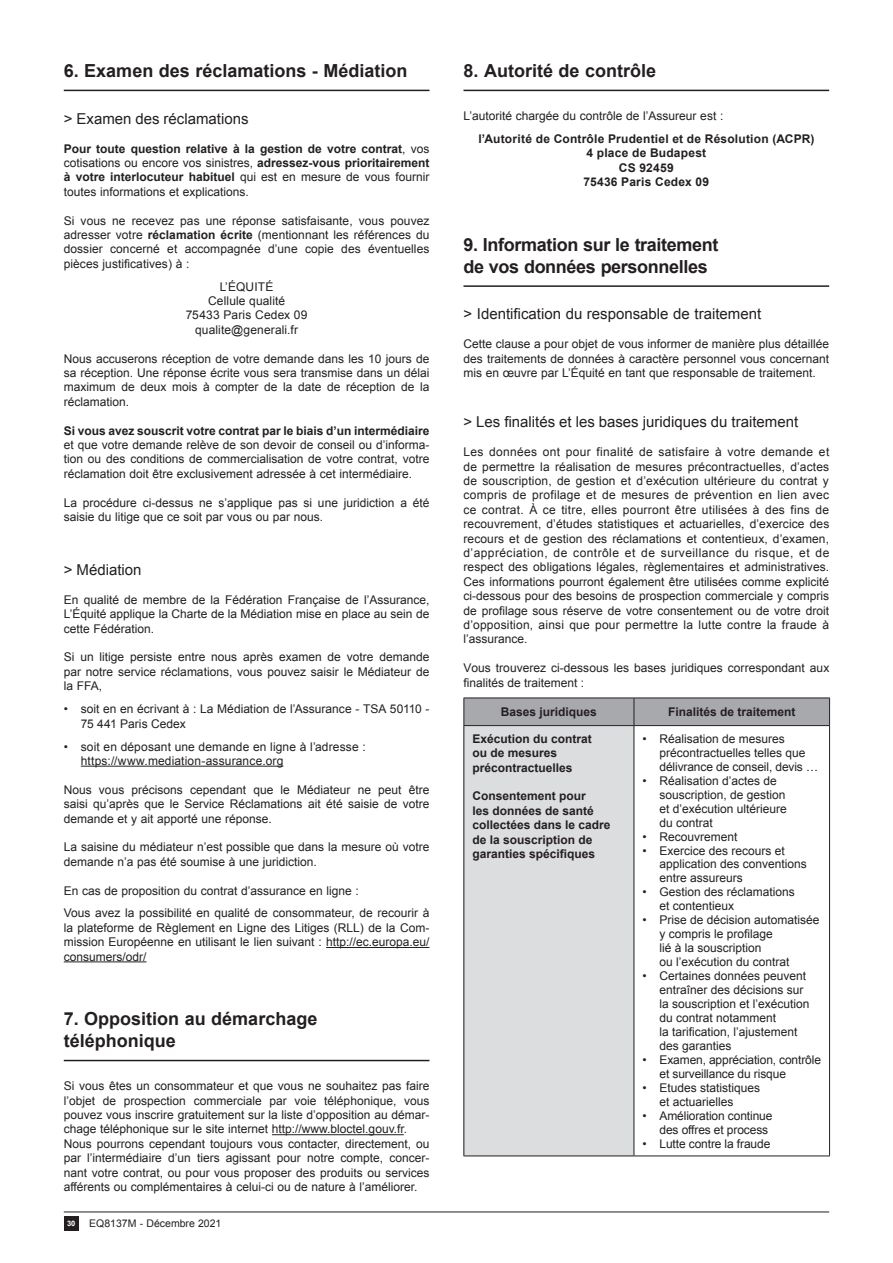
<style>
.page{position:relative;width:893px;height:1263px;background:#fff}
.page>*{position:absolute;margin:0;border:0;box-sizing:border-box;transform-origin:0 0}
.t1{font:700 18px/21.6px "Arial";color:#231f20}
.t2{font:700 18px/21.6px "Arial";letter-spacing:-.02em;color:#231f20}
.t3{font:15px "Arial";color:#231f20}
.t4{font:12px/14.4px "Arial";color:#231f20}
.t5{font:700 12px/14.4px "Arial";color:#231f20}
.t6{font:700 12px/14.4px "Arial";letter-spacing:.02em;color:#231f20;text-align:center}
.t7{font:10.5px "Arial";color:#231f20}
.t8{font:700 7.5px "Arial";color:#fff}
.s1{font-weight:400}
.s2{font-weight:700}
</style>
<div class="page">
<hr style="left:64px;top:1211px;width:765px;height:1px;background:#231f20">
<div style="left:64px;top:1216px;width:15px;height:15px;background:#231f20"></div>
<hr style="left:64px;top:90px;width:365px;height:1px;background:#231f20">
<hr style="left:81px;top:766px;width:202px;height:1px;background:#231f20">
<hr style="left:326px;top:947px;width:103px;height:1px;background:#231f20">
<hr style="left:64px;top:961px;width:82px;height:1px;background:#231f20">
<hr style="left:64px;top:1060px;width:365px;height:1px;background:#231f20">
<hr style="left:272px;top:1134px;width:132px;height:1px;background:#231f20">
<hr style="left:463px;top:90px;width:366px;height:1px;background:#231f20">
<hr style="left:463px;top:285px;width:366px;height:2px;background:#231f20">
<div style="left:464px;top:726px;width:170px;height:430px;background:#dcdddf"></div>
<hr style="left:463px;top:726px;width:1px;height:429px;background:#231f20">
<hr style="left:463px;top:1155px;width:171px;height:1px;background:#231f20">
<hr style="left:634px;top:726px;width:1px;height:429px;background:#231f20">
<hr style="left:829px;top:726px;width:1px;height:429px;background:#231f20">
<hr style="left:634px;top:1155px;width:196px;height:1px;background:#231f20">
<hr style="left:463px;top:697px;width:171px;height:1px;background:#231f20">
<hr style="left:634px;top:697px;width:196px;height:1px;background:#231f20">
<div style="left:463px;top:698px;width:367px;height:27px;background:#a8a9ad"></div>
<hr style="left:463px;top:725px;width:171px;height:1px;background:#231f20">
<hr style="left:634px;top:725px;width:196px;height:1px;background:#231f20">
<h1 class="t1" style="left:64px;top:60px;width:345px">6. Examen des réclamations - Médiation</h1>
<p class="t3" style="left:64px;top:109px;width:186px">&gt; Examen des réclamations</p>
<p class="t5" style="left:64px;top:141px;width:367px;text-align:justify">Pour toute question relative à la gestion de votre contrat<span class="s1">, vos cotisations ou encore vos sinistres,</span> adressez-vous prioritairement à votre interlocuteur habituel <span class="s1">qui est en mesure de vous fournir toutes informations et explications.</span></p>
<p class="t4" style="left:64px;top:213px;width:367px;text-align:justify">Si vous ne recevez pas une réponse satisfaisante, vous pouvez adresser votre <span class="s2">réclamation écrite</span> (mentionnant les références du dossier concerné et accompagnée d’une copie des éventuelles pièces justificatives) à :</p>
<p class="t4" style="left:186px;top:279px;width:123px;text-align:center">L’ÉQUITÉ<br>Cellule qualité<br>75433 Paris Cedex 09 qualite@generali.fr</p>
<p class="t4" style="left:64px;top:351px;width:367px;text-align:justify">Nous accuserons réception de votre demande dans les 10 jours de sa réception. Une réponse écrite vous sera transmise dans un délai maximum de deux mois à compter de la date de réception de la réclamation.</p>
<p class="t5" style="left:64px;top:424px;width:367px">Si vous avez souscrit votre contrat par le biais d’un intermédiaire</p>
<p class="t4" style="left:64px;top:438px;width:367px;text-align:justify">et que votre demande relève de son devoir de conseil ou d’informa&shy;tion ou des conditions de commercialisation de votre contrat, votre réclamation doit être exclusivement adressée à cet intermédiaire.</p>
<p class="t4" style="left:64px;top:495px;width:367px">La procédure ci-dessus ne s’applique pas si une juridiction a été saisie du litige que ce soit par vous ou par nous.</p>
<p class="t3" style="left:64px;top:560px;width:79px">&gt; Médiation</p>
<p class="t4" style="left:64px;top:593px;width:367px;text-align:justify">En qualité de membre de la Fédération Française de l’Assurance, L’Équité applique la Charte de la Médiation mise en place au sein de cette Fédération.</p>
<p class="t4" style="left:64px;top:650px;width:367px;text-align:justify">Si un litige persiste entre nous après examen de votre demande par notre service réclamations, vous pouvez saisir le Médiateur de la FFA,</p>
<p class="t4" style="left:81px;top:702px;width:350px;text-indent:-17px">• soit en en écrivant à : La Médiation de l’Assurance - TSA 50110 -<br>75 441 Paris Cedex</p>
<p class="t4" style="left:81px;top:739px;width:286px;text-indent:-17px">• soit en déposant une demande en ligne à l’adresse : https://www.mediation-assurance.org</p>
<p class="t4" style="left:64px;top:782px;width:367px;text-align:justify">Nous vous précisons cependant que le Médiateur ne peut être saisi qu’après que le Service Réclamations ait été saisie de votre demande et y ait apporté une réponse.</p>
<p class="t4" style="left:64px;top:840px;width:367px">La saisine du médiateur n’est possible que dans la mesure où votre demande n’a pas été soumise à une juridiction.</p>
<p class="t4" style="left:64px;top:879px;width:367px;line-height:23px">En cas de proposition du contrat d’assurance en ligne :<br>Vous avez la possibilité en qualité de consommateur, de recourir à</p>
<p class="t4" style="left:64px;top:920px;width:367px;text-align:justify">la plateforme de Règlement en Ligne des Litiges (RLL) de la Com&shy;mission Européenne en utilisant le lien suivant : http://ec.europa.eu/ consumers/odr/</p>
<h1 class="t1" style="left:64px;top:1009px;width:255px">7. Opposition au démarchage téléphonique</h1>
<p class="t4" style="left:64px;top:1079px;width:367px">Si vous êtes un consommateur et que vous ne souhaitez pas faire l’objet de prospection commerciale par voie téléphonique, vous pouvez vous inscrire gratuitement sur la liste d’opposition au démar&shy;chage téléphonique sur le site internet http://www.bloctel.gouv.fr.<br>Nous pourrons cependant toujours vous contacter, directement, ou par l’intermédiaire d’un tiers agissant pour notre compte, concer&shy;nant votre contrat, ou pour vous proposer des produits ou services afférents ou complémentaires à celui-ci ou de nature à l’améliorer.</p>
<p class="t8" style="left:67px;top:1219px;width:10px">30</p>
<p class="t7" style="left:89px;top:1217px;width:134px">EQ8137M - Décembre 2021</p>
<h1 class="t1" style="left:463px;top:60px;width:194px">8. Autorité de contrôle</h1>
<p class="t4" style="left:463px;top:109px;width:261px">L’autorité chargée du contrôle de l’Assureur est :</p>
<p class="t6" style="left:478px;top:132px;width:338px">l’Autorité de Contrôle Prudentiel et de Résolution (ACPR)<br>4 place de Budapest<br>CS 92459<br>75436 Paris Cedex 09</p>
<h1 class="t2" style="left:463px;top:234px;width:256px">9. Information sur le traitement de vos données personnelles</h1>
<p class="t3" style="left:463px;top:304px;width:299px">&gt; Identification du responsable de traitement</p>
<p class="t4" style="left:463px;top:337px;width:367px;text-align:justify">Cette clause a pour objet de vous informer de manière plus détaillée des traitements de données à caractère personnel vous concernant mis en œuvre par L’Équité en tant que responsable de traitement.</p>
<p class="t3" style="left:463px;top:412px;width:336px">&gt; Les finalités et les bases juridiques du traitement</p>
<p class="t4" style="left:463px;top:445px;width:367px;text-align:justify">Les données ont pour finalité de satisfaire à votre demande et de permettre la réalisation de mesures précontractuelles, d’actes de souscription, de gestion et d’exécution ultérieure du contrat y compris de profilage et de mesures de prévention en lien avec ce contrat. À ce titre, elles pourront être utilisées à des fins de recouvrement, d’études statistiques et actuarielles, d’exercice des recours et de gestion des réclamations et contentieux, d’examen, d’appréciation, de contrôle et de surveillance du risque, et de respect des obligations légales, règlementaires et administratives.<br>Ces informations pourront également être utilisées comme explicité ci-dessous pour des besoins de prospection commerciale y compris de profilage sous réserve de votre consentement ou de votre droit d’opposition, ainsi que pour permettre la lutte contre la fraude à l’assurance.</p>
<p class="t4" style="left:463px;top:661px;width:367px">Vous trouverez ci-dessous les bases juridiques correspondant aux finalités de traitement :</p>
<p class="t5" style="left:501px;top:705px;width:98px">Bases juridiques</p>
<p class="t5" style="left:668px;top:705px;width:129px">Finalités de traitement</p>
<p class="t5" style="left:472px;top:732px;width:121px">Exécution du contrat ou de mesures précontractuelles</p>
<p class="t5" style="left:472px;top:789px;width:140px">Consentement pour<br>les données de santé collectées dans le cadre de la souscription de garanties spécifiques</p>
<p class="t4" style="left:659px;top:732px;width:160px;line-height:14px;text-indent:-17px">• Réalisation de mesures précontractuelles telles que délivrance de conseil, devis …</p>
<p class="t4" style="left:659px;top:774px;width:129px;line-height:14px;text-indent:-17px">• Réalisation d’actes de souscription, de gestion et d’exécution ultérieure du contrat</p>
<p class="t4" style="left:642px;top:829px;width:97px">• Recouvrement</p>
<p class="t4" style="left:659px;top:843px;width:149px;line-height:14px;text-indent:-17px">• Exercice des recours et application des conventions entre assureurs</p>
<p class="t4" style="left:659px;top:885px;width:137px;line-height:14px;text-indent:-17px">• Gestion des réclamations et contentieux</p>
<p class="t4" style="left:659px;top:913px;width:162px;line-height:14px;text-indent:-17px">• Prise de décision automatisée y compris le profilage<br>lié à la souscription<br>ou l’exécution du contrat</p>
<p class="t4" style="left:659px;top:969px;width:152px;line-height:14px;text-indent:-17px">• Certaines données peuvent entraîner des décisions sur la souscription et l’exécution du contrat notamment<br>la tarification, l’ajustement des garanties</p>
<p class="t4" style="left:659px;top:1053px;width:163px;line-height:14px;text-indent:-17px">• Examen, appréciation, contrôle et surveillance du risque</p>
<p class="t4" style="left:659px;top:1081px;width:102px;line-height:14px;text-indent:-17px">• Etudes statistiques et actuarielles</p>
<p class="t4" style="left:659px;top:1108px;width:114px;line-height:14px;text-indent:-17px">• Amélioration continue des offres et process</p>
<p class="t4" style="left:642px;top:1136px;width:129px">• Lutte contre la fraude</p>
</div>
